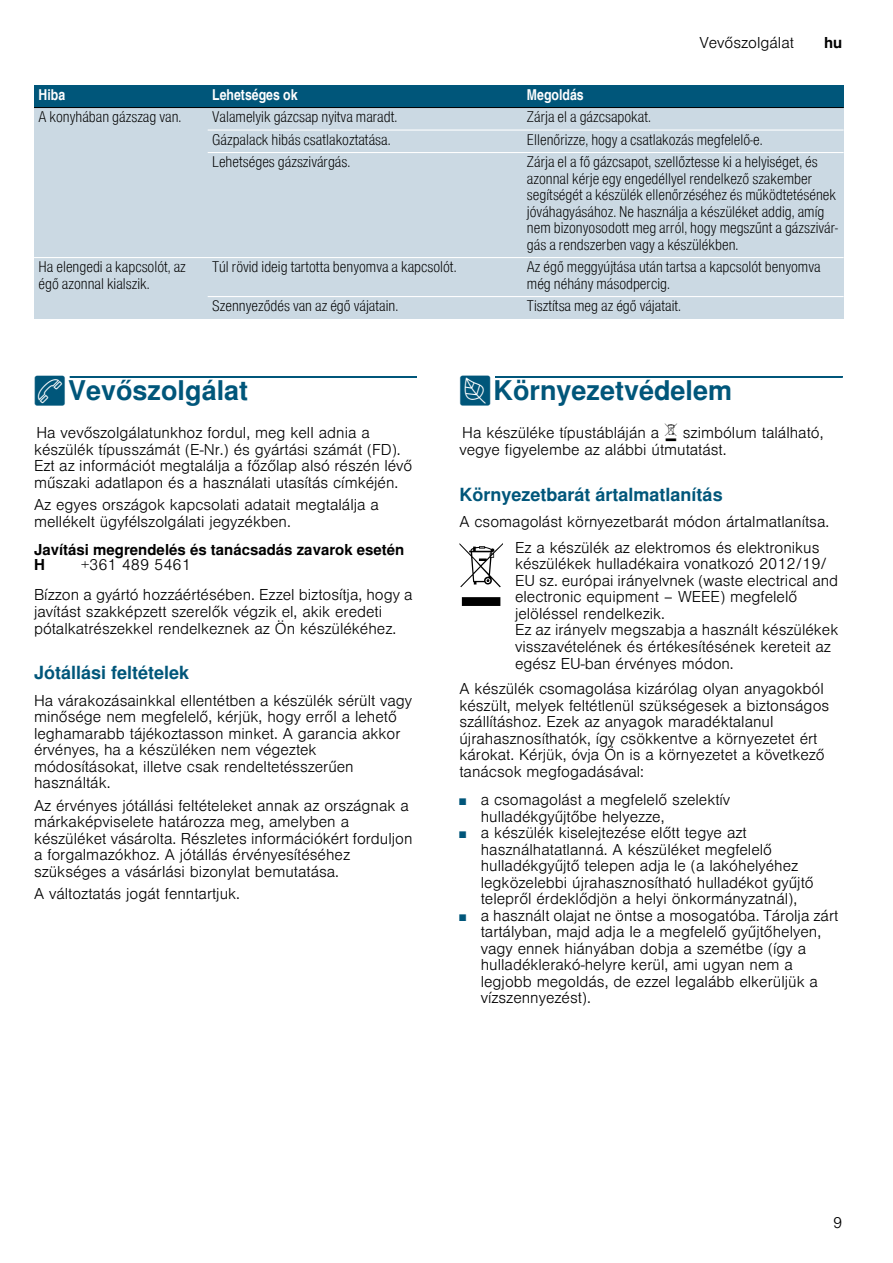
<style>
.page{position:relative;width:893px;height:1263px;background:#fff}
.page>*{position:absolute;margin:0;border:0;box-sizing:border-box;transform-origin:0 0}
.t1{font:700 27px "Nimbus San L";color:#00567a}
.t2{font:700 18px "Nimbus San L";color:#00567a}
.t3{font:300 15px/16.5px "Nimbus San L";color:#000}
.t4{font:15px/16.5px "Nimbus San L Lig Con";color:#000}
.t5{font:700 15px "Nimbus San L";color:#000}
.t6{font:15px "Nimbus San L Bol Con";color:#fff}
.s1{font-family:"BSH Symb PG2";font-weight:400}
.s2{font-family:"BSH Symb All";font-weight:400;font-size:16.5px}
.s3{font-size:9px;color:#00567a}
</style>
<div class="page">
<div style="left:70px;top:376px;width:347px;height:2px;border:1px solid #00567a"></div>
<div style="left:495px;top:376px;width:347px;height:2px;border:1px solid #00567a"></div>
<div style="left:34px;top:108px;width:174px;height:150px;background:#cbd9e3"></div>
<div style="left:208px;top:108px;width:314px;height:22px;background:#cbd9e3"></div>
<div style="left:522px;top:108px;width:321px;height:22px;background:#cbd9e3"></div>
<div style="left:208px;top:130px;width:314px;height:23px;background:#cbd9e3"></div>
<div style="left:522px;top:130px;width:321px;height:23px;background:#cbd9e3"></div>
<div style="left:208px;top:153px;width:314px;height:105px;background:#cbd9e3"></div>
<div style="left:522px;top:153px;width:321px;height:105px;background:#cbd9e3"></div>
<div style="left:34px;top:258px;width:174px;height:61px;background:#cbd9e3"></div>
<div style="left:208px;top:258px;width:314px;height:39px;background:#cbd9e3"></div>
<div style="left:522px;top:258px;width:321px;height:39px;background:#cbd9e3"></div>
<div style="left:208px;top:297px;width:314px;height:22px;background:#cbd9e3"></div>
<div style="left:522px;top:297px;width:321px;height:22px;background:#cbd9e3"></div>
<div style="left:34px;top:85px;width:174px;height:23px;background:#00567a"></div>
<div style="left:208px;top:85px;width:314px;height:23px;background:#00567a"></div>
<div style="left:522px;top:85px;width:321px;height:23px;background:#00567a"></div>
<hr style="left:34px;top:107px;width:809px;height:1px;background:#000">
<hr style="left:208px;top:129px;width:635px;height:2px;background:#fff">
<hr style="left:208px;top:152px;width:635px;height:1px;background:#fff">
<hr style="left:34px;top:257px;width:809px;height:1px;background:#fff">
<hr style="left:208px;top:296px;width:635px;height:1px;background:#fff">
<svg style="left:459px;top:543px;width:44px;height:63px"></svg>
<p class="t6" style="left:39px;top:85px;width:28px">Hiba</p>
<p class="t6" style="left:212px;top:85px;width:87px">Lehetséges ok</p>
<p class="t6" style="left:527px;top:85px;width:58px">Megoldás</p>
<p class="t3" style="left:699px;top:33px;width:96px">Vevőszolgálat</p>
<p class="t5" style="left:824px;top:34px;width:20px">hu</p>
<p class="t4" style="left:39px;top:108px;width:144px">A konyhában gázszag van.</p>
<p class="t4" style="left:212px;top:108px;width:187px">Valamelyik gázcsap nyitva maradt.</p>
<p class="t4" style="left:527px;top:108px;width:126px">Zárja el a gázcsapokat.</p>
<p class="t4" style="left:212px;top:130px;width:180px">Gázpalack hibás csatlakoztatása.</p>
<p class="t4" style="left:527px;top:130px;width:237px">Ellenőrizze, hogy a csatlakozás megfelelő-e.</p>
<p class="t4" style="left:212px;top:153px;width:140px">Lehetséges gázszivárgás.</p>
<p class="t4" style="left:527px;top:153px;width:312px">Zárja el a fő gázcsapot, szellőztesse ki a helyiséget, és azonnal kérje egy engedéllyel rendelkező szakember segítségét a készülék ellenőrzéséhez és működtetésének jóváhagyásához. Ne használja a készüléket addig, amíg nem bizonyosodott meg arról, hogy megszűnt a gázszivár&shy;gás a rendszerben vagy a készülékben.</p>
<p class="t4" style="left:39px;top:258px;width:149px">Ha elengedi a kapcsolót, az égő azonnal kialszik.</p>
<p class="t4" style="left:212px;top:258px;width:246px">Túl rövid ideig tartotta benyomva a kapcsolót.</p>
<p class="t4" style="left:527px;top:258px;width:295px">Az égő meggyújtása után tartsa a kapcsolót benyomva még néhány másodpercig.</p>
<p class="t4" style="left:212px;top:297px;width:187px">Szennyeződés van az égő vájatain.</p>
<p class="t4" style="left:527px;top:297px;width:156px">Tisztítsa meg az égő vájatait.</p>
<h1 class="t1" style="left:34px;top:374px;width:216px"><span class="s1">4</span>Vevőszolgálat</h1>
<p class="t3" style="left:34px;top:423px;width:380px">Ha vevőszolgálatunkhoz fordul, meg kell adnia a készülék típusszámát (E-Nr.) és gyártási számát (FD).<br>Ezt az információt megtalálja a főzőlap alsó részén lévő műszaki adatlapon és a használati utasítás címkéjén.</p>
<p class="t3" style="left:34px;top:495px;width:346px">Az egyes országok kapcsolati adatait megtalálja a mellékelt ügyfélszolgálati jegyzékben.</p>
<p class="t5" style="left:34px;top:541px;width:372px">Javítási megrendelés és tanácsadás zavarok esetén</p>
<p class="t3" style="left:34px;top:585px;width:380px">Bízzon a gyártó hozzáértésében. Ezzel biztosítja, hogy a javítást szakképzett szerelők végzik el, akik eredeti pótalkatrészekkel rendelkeznek az Ön készülékéhez.</p>
<p class="t2" style="left:34px;top:661px;width:157px">Jótállási feltételek</p>
<p class="t3" style="left:34px;top:690px;width:379px">Ha várakozásainkkal ellentétben a készülék sérült vagy minősége nem megfelelő, kérjük, hogy erről a lehető leghamarabb tájékoztasson minket. A garancia akkor érvényes, ha a készüléken nem végeztek módosításokat, illetve csak rendeltetésszerűen használták.</p>
<p class="t3" style="left:34px;top:795px;width:380px">Az érvényes jótállási feltételeket annak az országnak a márkaképviselete határozza meg, amelyben a készüléket vásárolta. Részletes információkért forduljon a forgalmazókhoz. A jótállás érvényesítéséhez szükséges a vásárlási bizonylat bemutatása.</p>
<p class="t3" style="left:34px;top:884px;width:207px">A változtatás jogát fenntartjuk.</p>
<p class="t5" style="left:34px;top:556px;width:12px">H</p>
<p class="t3" style="left:81px;top:555px;width:111px">+361 489 5461</p>
<h1 class="t1" style="left:459px;top:374px;width:274px"><span class="s1">7</span>Környezetvédelem</h1>
<p class="t3" style="left:459px;top:423px;width:365px;line-height:17px">Ha készüléke típustábláján a <span class="s2">)</span> szimbólum található, vegye figyelembe az alábbi útmutatást.</p>
<p class="t2" style="left:459px;top:483px;width:265px">Környezetbarát ártalmatlanítás</p>
<p class="t3" style="left:459px;top:512px;width:371px">A csomagolást környezetbarát módon ártalmatlanítsa.</p>
<p class="t3" style="left:515px;top:538px;width:325px">Ez a készülék az elektromos és elektronikus készülékek hulladékaira vonatkozó 2012/19/ EU sz. európai irányelvnek (waste electrical and electronic equipment – WEEE) megfelelő jelöléssel rendelkezik.<br>Ez az irányelv megszabja a használt készülékek visszavételének és értékesítésének kereteit az egész EU-ban érvényes módon.</p>
<p class="t3" style="left:459px;top:679px;width:371px">A készülék csomagolása kizárólag olyan anyagokból készült, melyek feltétlenül szükségesek a biztonságos szállításhoz. Ezek az anyagok maradéktalanul újrahasznosíthatók, így csökkentve a környezetet ért károkat. Kérjük, óvja Ön is a környezetet a következő tanácsok megfogadásával:</p>
<p class="t3" style="left:480px;top:790px;width:251px;text-indent:-21px"><span class="s3">■</span> a csomagolást a megfelelő szelektív hulladékgyűjtőbe helyezze,</p>
<p class="t3" style="left:480px;top:823px;width:334px;text-indent:-21px"><span class="s3">■</span> a készülék kiselejtezése előtt tegye azt használhatatlanná. A készüléket megfelelő hulladékgyűjtő telepen adja le (a lakóhelyéhez legközelebbi újrahasznosítható hulladékot gyűjtő telepről érdeklődjön a helyi önkormányzatnál),</p>
<p class="t3" style="left:480px;top:905px;width:359px;text-indent:-21px"><span class="s3">■</span> a használt olajat ne öntse a mosogatóba. Tárolja zárt tartályban, majd adja le a megfelelő gyűjtőhelyen, vagy ennek hiányában dobja a szemétbe (így a hulladéklerakó-helyre kerül, ami ugyan nem a legjobb megoldás, de ezzel legalább elkerüljük a vízszennyezést).</p>
<p class="t3" style="left:833px;top:1213px;width:11px">9</p>
</div>
